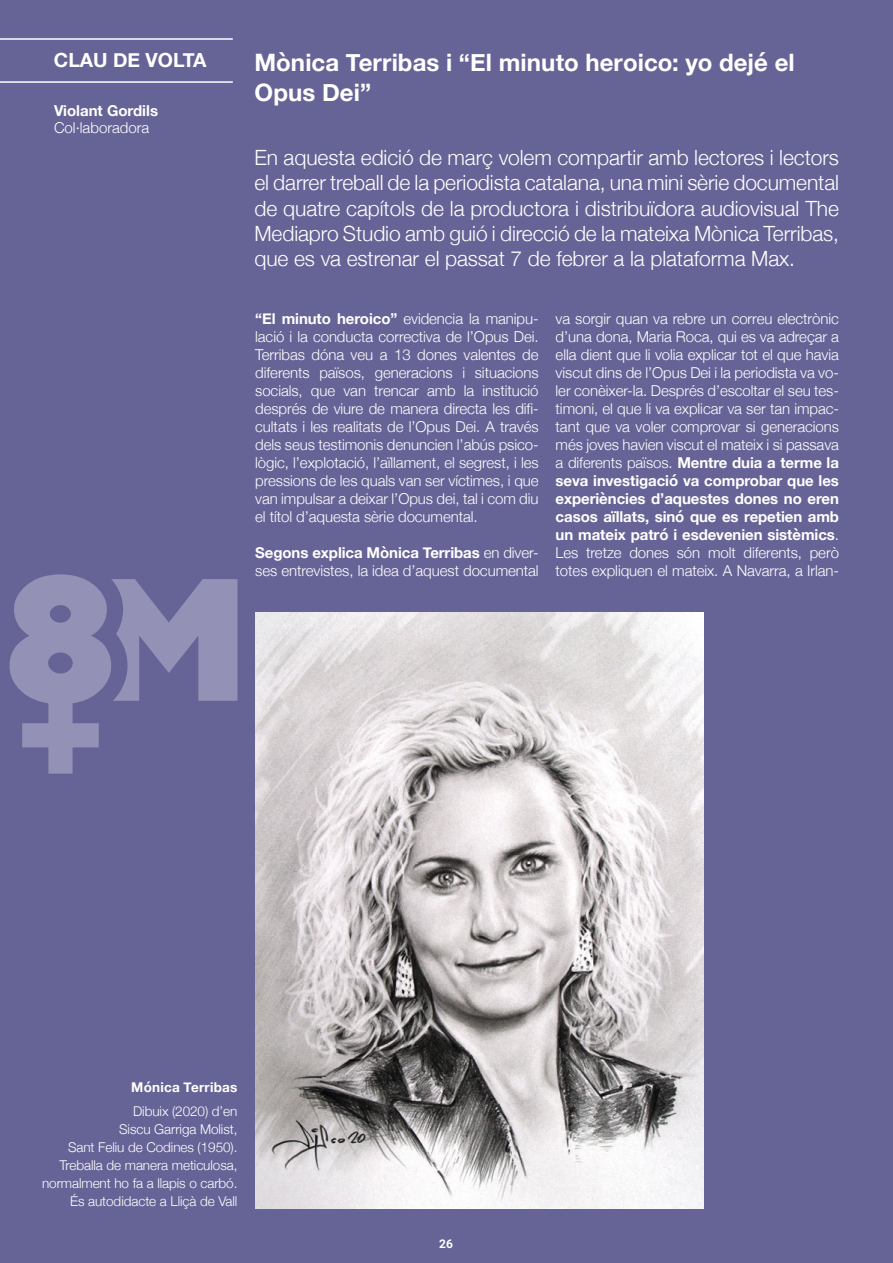
<style>
.page{position:relative;width:893px;height:1263px;background:#666396}
.page>*{position:absolute;margin:0;border:0;box-sizing:border-box;transform-origin:0 0}
.t1{font:700 24px/30px "Helvetica Neue";letter-spacing:.005em;color:#fff}
.OK_-_lid{font:300 21px/25.2px "Helvetica Neue";letter-spacing:-.005em;color:#fff;text-align:justify}
.t2{font:700 19.5px "Helvetica Neue";color:#fff}
.OK_-_cos_text{font:300 15px/18px "Helvetica Neue";letter-spacing:-.005em;color:#fff;text-align:justify}
.t3{font:700 15px/16.5px "Helvetica Neue";color:#fff}
.OK_-_cos_text-2{font:300 13.5px/18px "Helvetica Neue";letter-spacing:-.005em;color:#fff;text-align:right}
.OK_-_peu_de_foto{font:700 13.5px "Helvetica Neue";letter-spacing:.015em;color:#fff}
.t4{font:700 12px "Roboto";color:#fff}
.s1{font-weight:300}
.s2{font-weight:700}
</style>
<div class="page">
<hr style="left:0;top:38px;width:233px;height:2px;background:#fff">
<hr style="left:0;top:81px;width:233px;height:2px;background:#fff">
<img style="left:255px;top:612px;width:449px;height:597px">
<svg style="left:10px;top:574px;width:227px;height:200px"></svg>
<p class="t2" style="left:54px;top:45px;width:154px">CLAU DE VOLTA</p>
<p class="t1" style="left:254px;top:48px;width:542px">Mònica Terribas i “El minuto heroico: yo dejé el<br>Opus Dei”</p>
<p class="t3" style="left:54px;top:103px;width:106px">Violant Gordils<br><span class="s1">Col·laboradora</span></p>
<p class="OK_-_lid" style="left:254px;top:144px;width:586px">En aquesta edició de març volem compartir amb lectores i lectors el darrer treball de la periodista catalana, una mini sèrie documental de quatre capítols de la productora i distribuïdora audiovisual The Mediapro Studio amb guió i direcció de la mateixa Mònica Terribas, que es va estrenar el passat 7 de febrer a la plataforma Max.</p>
<p class="OK_-_cos_text" style="left:255px;top:309px;width:285px"><span class="s2">“El minuto heroico”</span> evidencia la manipu&shy;lació i la conducta correctiva de l’Opus Dei.<br>Terribas dóna veu a 13 dones valentes de diferents països, generacions i situacions socials, que van trencar amb la institució després de viure de manera directa les difi&shy;cultats i les realitats de l’Opus Dei. A través dels seus testimonis denuncien l’abús psico&shy;lògic, l’explotació, l’aïllament, el segrest, i les pressions de les quals van ser víctimes, i que van impulsar a deixar l’Opus dei, tal i com diu el títol d’aquesta sèrie documental.</p>
<p class="OK_-_cos_text" style="left:255px;top:543px;width:285px"><span class="s2">Segons explica Mònica Terribas</span> en diver&shy;ses entrevistes, la idea d’aquest documental</p>
<p class="OK_-_cos_text" style="left:556px;top:309px;width:285px">va sorgir quan va rebre un correu electrònic d’una dona, Maria Roca, qui es va adreçar a ella dient que li volia explicar tot el que havia viscut dins de l’Opus Dei i la periodista va vo&shy;ler conèixer-la. Després d’escoltar el seu tes&shy;timoni, el que li va explicar va ser tan impac&shy;tant que va voler comprovar si generacions més joves havien viscut el mateix i si passava a diferents països. <span class="s2">Mentre duia a terme la seva investigació va comprobar que les experiències d’aquestes dones no eren casos aïllats, sinó que es repetien amb un mateix patró i esdevenien sistèmics</span>.<br>Les tretze dones són molt diferents, però totes expliquen el mateix. A Navarra, a Irlan-</p>
<p class="OK_-_peu_de_foto" style="left:131px;top:1076px;width:108px">Mónica Terribas</p>
<p class="OK_-_cos_text-2" style="left:42px;top:1101px;width:197px">Dibuix (2020) d’en<br>Siscu Garriga Molist,<br>Sant Feliu de Codines (1950).<br>Treballa de manera meticulosa, normalment ho fa a llapis o carbó.<br>És autodidacte a Lliçà de Vall</p>
<p class="t4" style="left:439px;top:1235px;width:15px">26</p>
</div>
